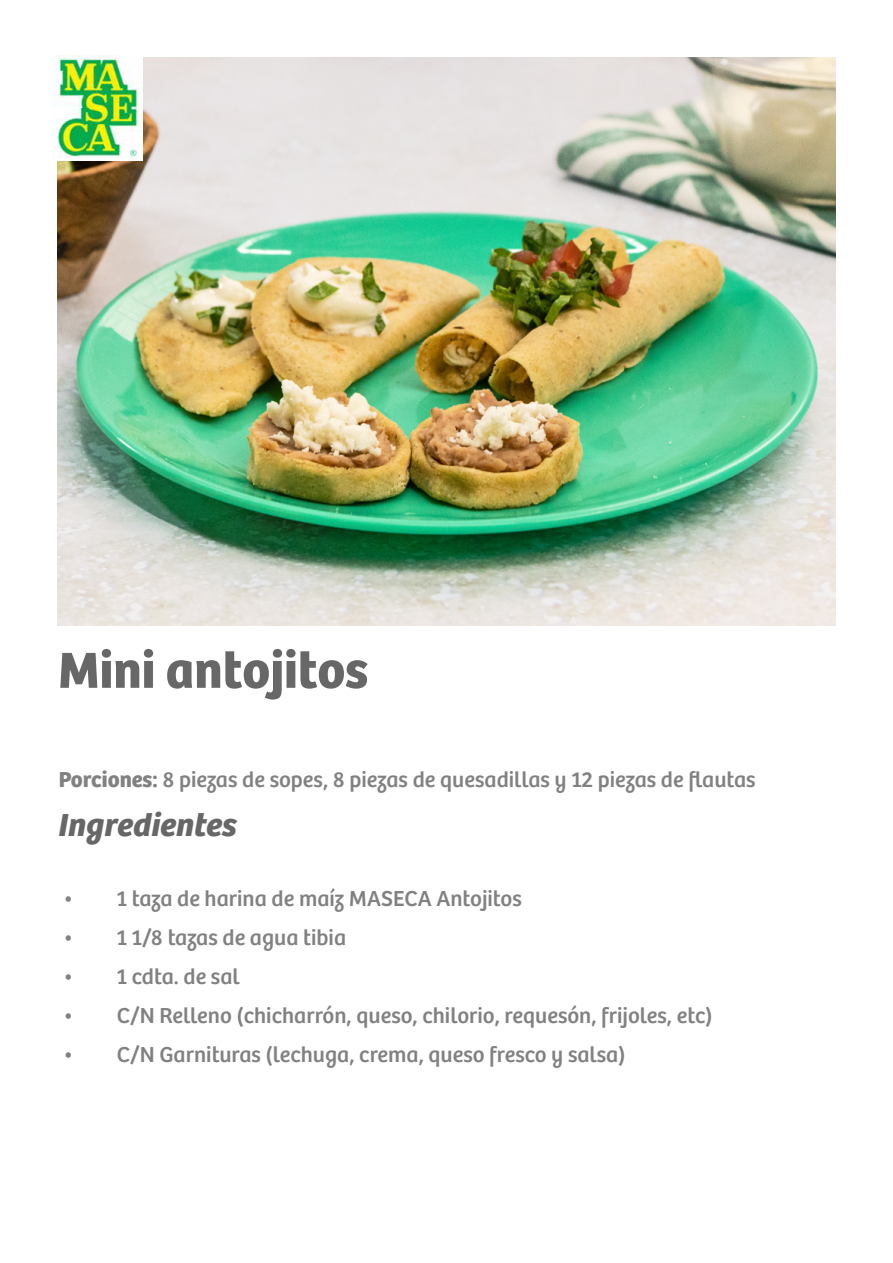
<style>
.page{position:relative;width:893px;height:1263px;background:#fff}
.page>*{position:absolute;margin:0;border:0;box-sizing:border-box;transform-origin:0 0}
.t1{font:700 52.5px "Bree";color:#676767}
.t2{font:italic 700 33px "Bree";color:#676767}
.t3{font:22.5px "Bree";color:#818181}
.s1{font-weight:700}
</style>
<div class="page">
<img style="left:57px;top:57px;width:779px;height:569px">
<img style="left:52px;top:56px;width:90px;height:104px">
<h1 class="t1" style="left:58px;top:628px;width:311px">Mini antojitos</h1>
<p class="t3" style="left:59px;top:762px;width:698px"><span class="s1">Porciones:</span> 8 piezas de sopes, 8 piezas de quesadillas y 12 piezas de flautas</p>
<h2 class="t2" style="left:59px;top:799px;width:179px">Ingredientes</h2>
<p class="t3" style="left:63px;top:881px;width:460px">• 1 taza de harina de maíz MASECA Antojitos</p>
<p class="t3" style="left:63px;top:920px;width:285px">• 1 1/8 tazas de agua tibia</p>
<p class="t3" style="left:63px;top:959px;width:178px">• 1 cdta. de sal</p>
<p class="t3" style="left:63px;top:998px;width:651px">• C/N Relleno (chicharrón, queso, chilorio, requesón, frijoles, etc)</p>
<p class="t3" style="left:63px;top:1037px;width:564px">• C/N Garnituras (lechuga, crema, queso fresco y salsa)</p>
</div>
